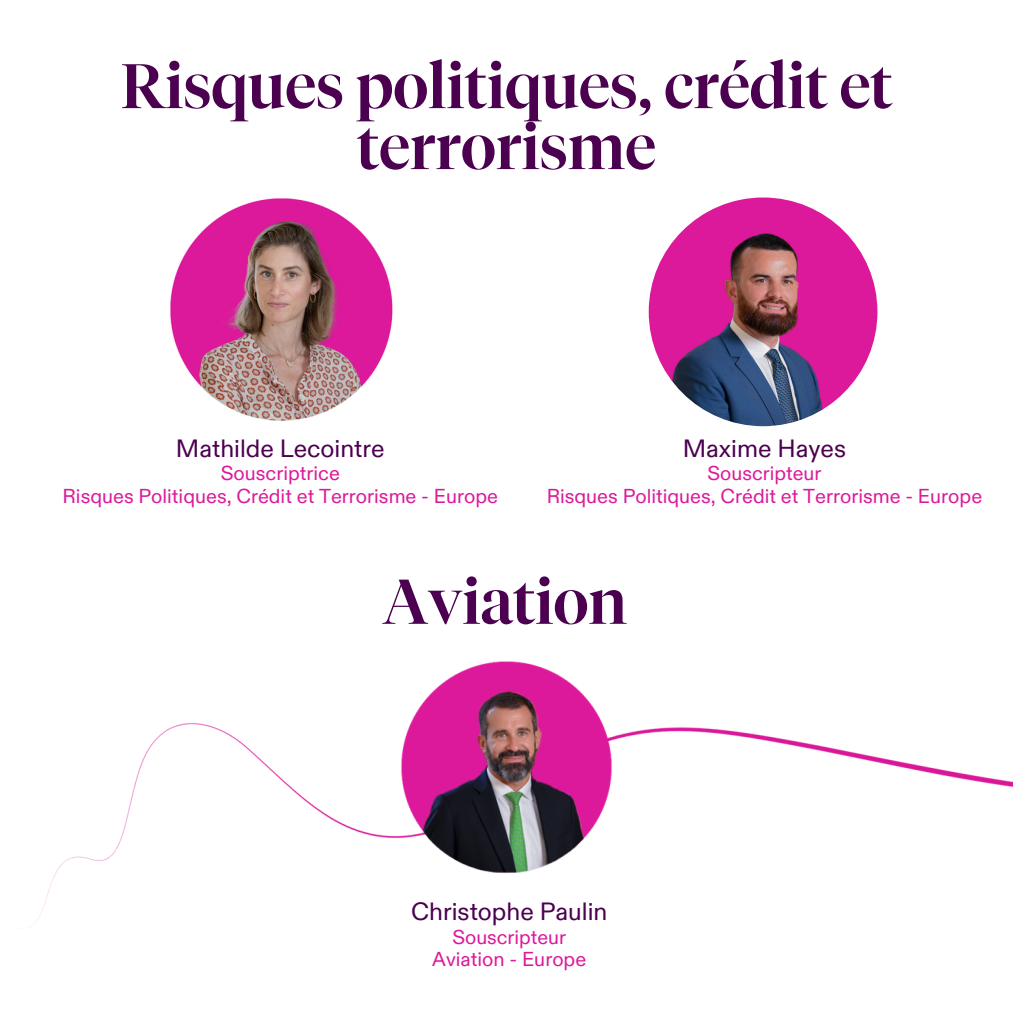
<style>
.page{position:relative;width:1013px;height:1013px;background:#fff}
.page>*{position:absolute;margin:0;border:0;box-sizing:border-box;transform-origin:0 0}
.t1{font:500 62.5px/61px "Tiempos Fine";color:#4b0050;text-align:center}
.t2{font:25px "ABC Diatype";color:#4b0050}
.t3{font:20.12px "ABC Diatype";color:#dc199b}
.t4{font:20px "ABC Diatype";color:#dc199b}
</style>
<div class="page">
<img style="left:33px;top:722px;width:979px;height:203px">
<img style="left:170px;top:198px;width:223px;height:223px">
<img style="left:400px;top:661px;width:213px;height:218px">
<img style="left:648px;top:197px;width:229px;height:229px;border-radius:50%">
<h1 class="t1" style="left:120px;top:55px;width:773px">Risques politiques, crédit et terrorisme</h1>
<p class="t2" style="left:176px;top:433px;width:210px">Mathilde Lecointre</p>
<p class="t3" style="left:221px;top:461px;width:121px">Souscriptrice</p>
<p class="t3" style="left:63px;top:484px;width:437px">Risques Politiques, Crédit et Terrorisme - Europe</p>
<p class="t2" style="left:682px;top:433px;width:165px">Maxime Hayes</p>
<p class="t4" style="left:707px;top:461px;width:115px">Souscripteur</p>
<p class="t3" style="left:546px;top:484px;width:437px">Risques Politiques, Crédit et Terrorisme - Europe</p>
<p class="t1" style="left:382px;top:571px;width:246px">Aviation</p>
<p class="t2" style="left:411px;top:897px;width:198px">Christophe Paulin</p>
<p class="t4" style="left:452px;top:925px;width:115px">Souscripteur</p>
<p class="t3" style="left:432px;top:947px;width:155px">Aviation - Europe</p>
</div>
